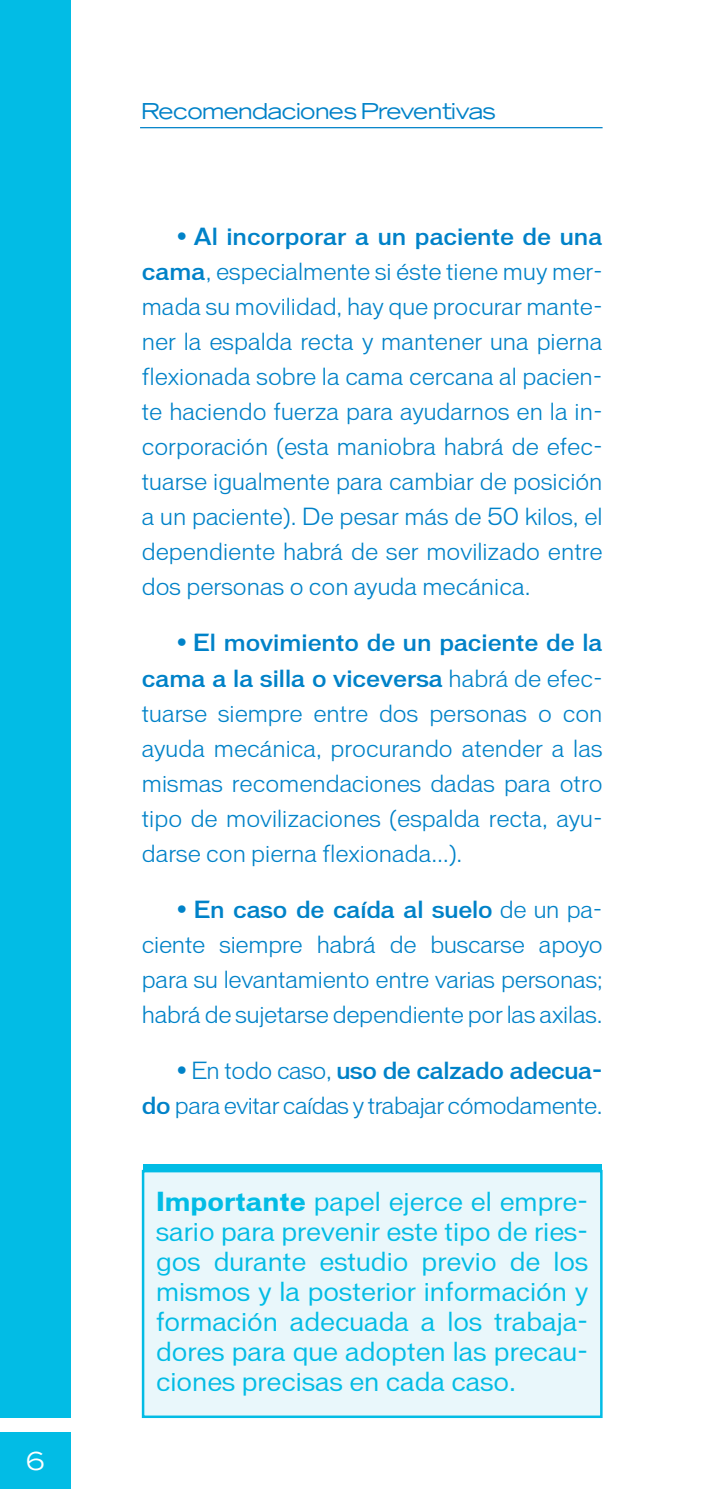
<style>
.page{position:relative;width:709px;height:1489px;background:#fff}
.page>*{position:absolute;margin:0;border:0;box-sizing:border-box;transform-origin:0 0}
.t1{font:25px/30px "Vonnes";color:#02bce5;text-align:justify}
.t2{font:100 22.5px/35px "Vonnes";letter-spacing:-.005em;color:#0082c8;text-align:justify}
.t3{font:expanded 22.5px "OPTI Tomaso";color:#fff}
.t4{font:expanded 20px "OPTI Tomaso";letter-spacing:.005em;color:#0082c8}
.s1{font-weight:500}
.s2{font-weight:700}
</style>
<div class="page">
<div style="left:0;top:0;width:71px;height:1417px;background:#02bce5"></div>
<div style="left:0;top:1432px;width:71px;height:56px;background:#02bce5"></div>
<hr style="left:140px;top:127px;width:462px;height:1px;background:#0082c8">
<div style="left:142px;top:1169px;width:460px;height:248px;background:#e9f7fb;border:2px solid #02bce5"></div>
<div style="left:143px;top:1164px;width:458px;height:7px;background:#02bce5"></div>
<p class="t3" style="left:26px;top:1444px;width:21px">6</p>
<p class="t4" style="left:142px;top:97px;width:355px">Recomendaciones Preventivas</p>
<p class="t2" style="left:142px;top:219px;width:462px;text-indent:35px">• <span class="s1">Al incorporar a un paciente de una cama</span>, especialmente si éste tiene muy mer&shy;mada su movilidad, hay que procurar mante&shy;ner la espalda recta y mantener una pierna flexionada sobre la cama cercana al pacien&shy;te haciendo fuerza para ayudarnos en la in&shy;corporación (esta maniobra habrá de efec&shy;tuarse igualmente para cambiar de posición a un paciente). De pesar más de 50 kilos, el dependiente habrá de ser movilizado entre dos personas o con ayuda mecánica.</p>
<p class="t2" style="left:142px;top:625px;width:462px;text-indent:35px">• <span class="s1">El movimiento de un paciente de la cama a la silla o viceversa</span> habrá de efec&shy;tuarse siempre entre dos personas o con ayuda mecánica, procurando atender a las mismas recomendaciones dadas para otro tipo de movilizaciones (espalda recta, ayu&shy;darse con pierna flexionada…).</p>
<p class="t2" style="left:142px;top:892px;width:462px;text-indent:35px">• <span class="s1">En caso de caída al suelo</span> de un pa&shy;ciente siempre habrá de buscarse apoyo para su levantamiento entre varias personas; habrá de sujetarse dependiente por las axilas.</p>
<p class="t2" style="left:142px;top:1053px;width:462px;text-align:right">• En todo caso, <span class="s1">uso de calzado adecua-<br>do</span> para evitar caídas y trabajar cómodamente.</p>
<p class="t1" style="left:156px;top:1186px;width:434px"><span class="s2">Importante</span> papel ejerce el empre&shy;sario para prevenir este tipo de ries&shy;gos durante estudio previo de los mismos y la posterior información y formación adecuada a los trabaja&shy;dores para que adopten las precau&shy;ciones precisas en cada caso.</p>
</div>
